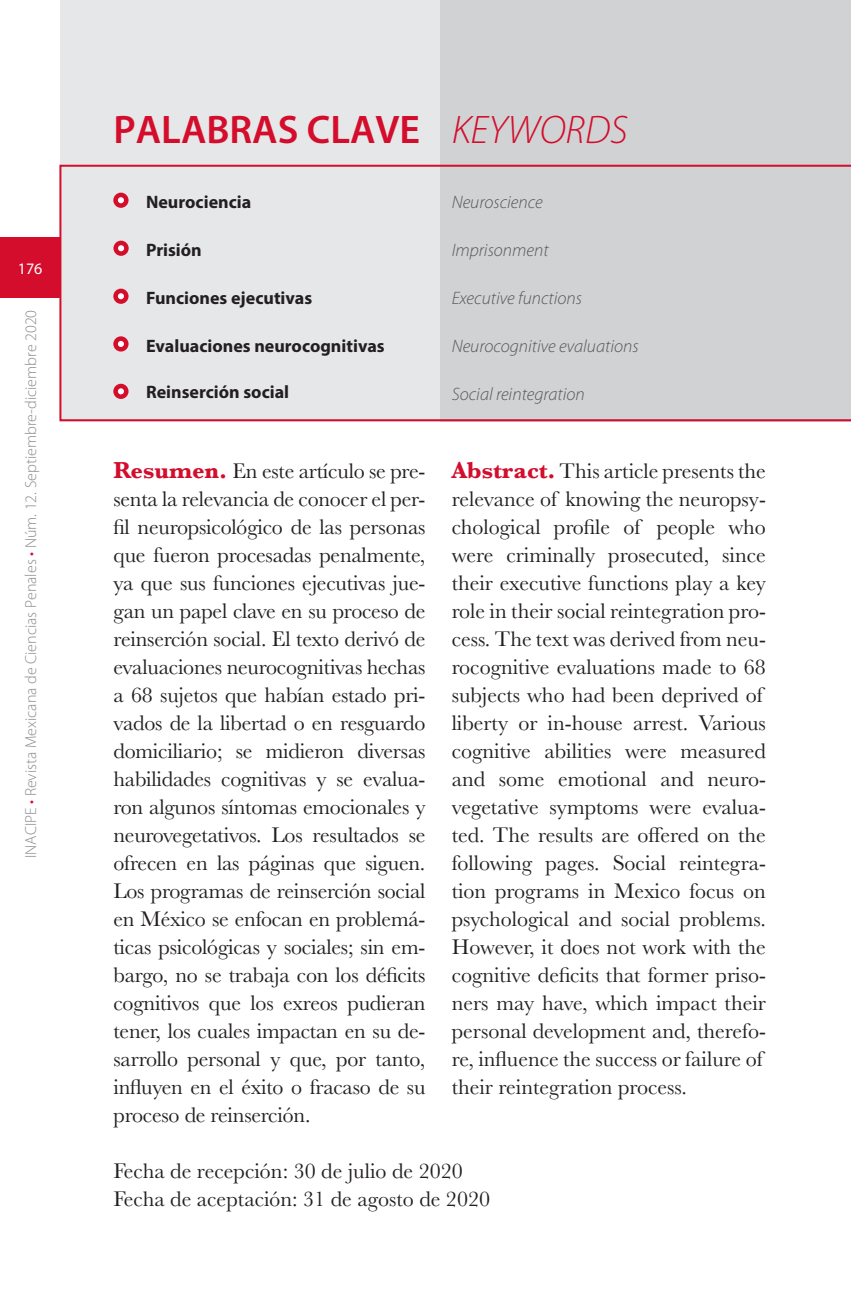
<style>
.page{position:relative;width:851px;height:1304px;background:#fff}
.page>*{position:absolute;margin:0;border:0;box-sizing:border-box;transform-origin:0 0}
.t1{font:600 40px "Myriad Pro";color:#d30d2b}
.t2{font:italic 300 40px "Myriad Pro";color:#d30d2b}
.TXT_Resumen_1er_p{font:22px/28px "Baskerville";color:#231f20;text-align:justify}
.TXT_Gen_1er_parrafo{font:22px "Baskerville";color:#231f20}
.palabra_ingles_2{font:italic 300 18px "Myriad Pro";color:#57585a}
.palabras_clave{font:700 18px "Myriad Pro";color:#231f20}
.t3{font:300 16px "Myriad Pro";color:#8a8c8f}
.t4{font:16px "Myriad Pro";color:#fff}
.s1{color:#d30d2b}
.s2{font-weight:700;font-size:24px;color:#d30d2b}
</style>
<div class="page">
<div style="left:0;top:238px;width:60px;height:60px;background:#d30d2b"></div>
<div style="left:439px;top:0;width:411px;height:421px;background:#d1d2d4"></div>
<div style="left:60px;top:0;width:379px;height:421px;background:#e6e7e9"></div>
<div style="left:59px;top:165px;width:791px;height:256px;border:2px solid #d30d2b"></div>
<div style="left:113px;top:193px;width:15px;height:15px;background:#d30d2b;border-radius:50%"></div>
<svg style="left:118px;top:197px;width:6px;height:6px"></svg>
<div style="left:113px;top:241px;width:16px;height:15px;background:#d30d2b;border-radius:50%"></div>
<svg style="left:118px;top:245px;width:6px;height:6px"></svg>
<div style="left:113px;top:289px;width:15px;height:15px;background:#d30d2b;border-radius:50%"></div>
<svg style="left:118px;top:293px;width:6px;height:6px"></svg>
<svg style="left:113px;top:336px;width:15px;height:16px"></svg>
<svg style="left:118px;top:341px;width:6px;height:6px"></svg>
<div style="left:113px;top:384px;width:15px;height:15px;background:#d30d2b;border-radius:50%"></div>
<svg style="left:118px;top:388px;width:6px;height:6px"></svg>
<p class="t4" style="left:18px;top:259px;width:26px">176</p>
<p class="t3" style="left:22px;top:858px;width:550px;rotate:-90deg">INACIPE <span class="s1">•</span> Revista Mexicana de Ciencias Penales <span class="s1">•</span> Núm. 12. Septiembre-diciembre 2020</p>
<p class="t1" style="left:113px;top:108px;width:308px">PALABRAS CLAVE</p>
<p class="t2" style="left:451px;top:109px;width:177px">KEYWORDS</p>
<p class="palabras_clave" style="left:146px;top:190px;width:107px">Neurociencia</p>
<p class="palabras_clave" style="left:146px;top:238px;width:57px">Prisión</p>
<p class="palabras_clave" style="left:146px;top:286px;width:168px">Funciones ejecutivas</p>
<p class="palabras_clave" style="left:146px;top:334px;width:240px">Evaluaciones neurocognitivas</p>
<p class="palabras_clave" style="left:146px;top:380px;width:145px">Reinserción social</p>
<p class="palabra_ingles_2" style="left:451px;top:192px;width:93px">Neuroscience</p>
<p class="palabra_ingles_2" style="left:451px;top:240px;width:98px">Imprisonment</p>
<p class="palabra_ingles_2" style="left:451px;top:288px;width:132px">Executive functions</p>
<p class="palabra_ingles_2" style="left:451px;top:336px;width:188px">Neurocognitive evaluations</p>
<p class="palabra_ingles_2" style="left:451px;top:384px;width:134px">Social reintegration</p>
<p class="TXT_Resumen_1er_p" style="left:113px;top:457px;width:313px"><span class="s2">Resumen.</span> En este artículo se pre&shy;senta la relevancia de conocer el per&shy;fil neuropsicológico de las personas que fueron procesadas penalmente, ya que sus funciones ejecutivas jue&shy;gan un papel clave en su proceso de reinserción social. El texto derivó de evaluaciones neurocognitivas hechas a 68 sujetos que habían estado pri&shy;vados de la libertad o en resguardo domiciliario; se midieron diversas habilidades cognitivas y se evalua&shy;ron algunos síntomas emocionales y neurovegetativos. Los resultados se ofrecen en las páginas que siguen.<br>Los programas de reinserción social en México se enfocan en problemá&shy;ticas psicológicas y sociales; sin em&shy;bargo, no se trabaja con los déficits cognitivos que los exreos pudieran tener, los cuales impactan en su de&shy;sarrollo personal y que, por tanto, influyen en el éxito o fracaso de su proceso de reinserción.</p>
<p class="TXT_Resumen_1er_p" style="left:451px;top:457px;width:316px;text-align:left"><span class="s2">Abstract.</span> This article presents the relevance of knowing the neuropsy&shy;chological profile of people who were criminally prosecuted, since their executive functions play a key role in their social reintegration pro&shy;cess. The text was derived from neu&shy;rocognitive evaluations made to 68 subjects who had been deprived of liberty or in-house arrest. Various cognitive abilities were measured and some emotional and neuro&shy;vegetative symptoms were evalua&shy;ted. The results are offered on the following pages. Social reintegra&shy;tion programs in Mexico focus on psychological and social problems.<br>However, it does not work with the cognitive deficits that former priso&shy;ners may have, which impact their personal development and, therefo&shy;re, influence the success or failure of their reintegration process.</p>
<p class="TXT_Gen_1er_parrafo" style="left:113px;top:1157px;width:351px">Fecha de recepción: 30 de julio de 2020</p>
<p class="TXT_Gen_1er_parrafo" style="left:113px;top:1185px;width:378px">Fecha de aceptación: 31 de agosto de 2020</p>
</div>
